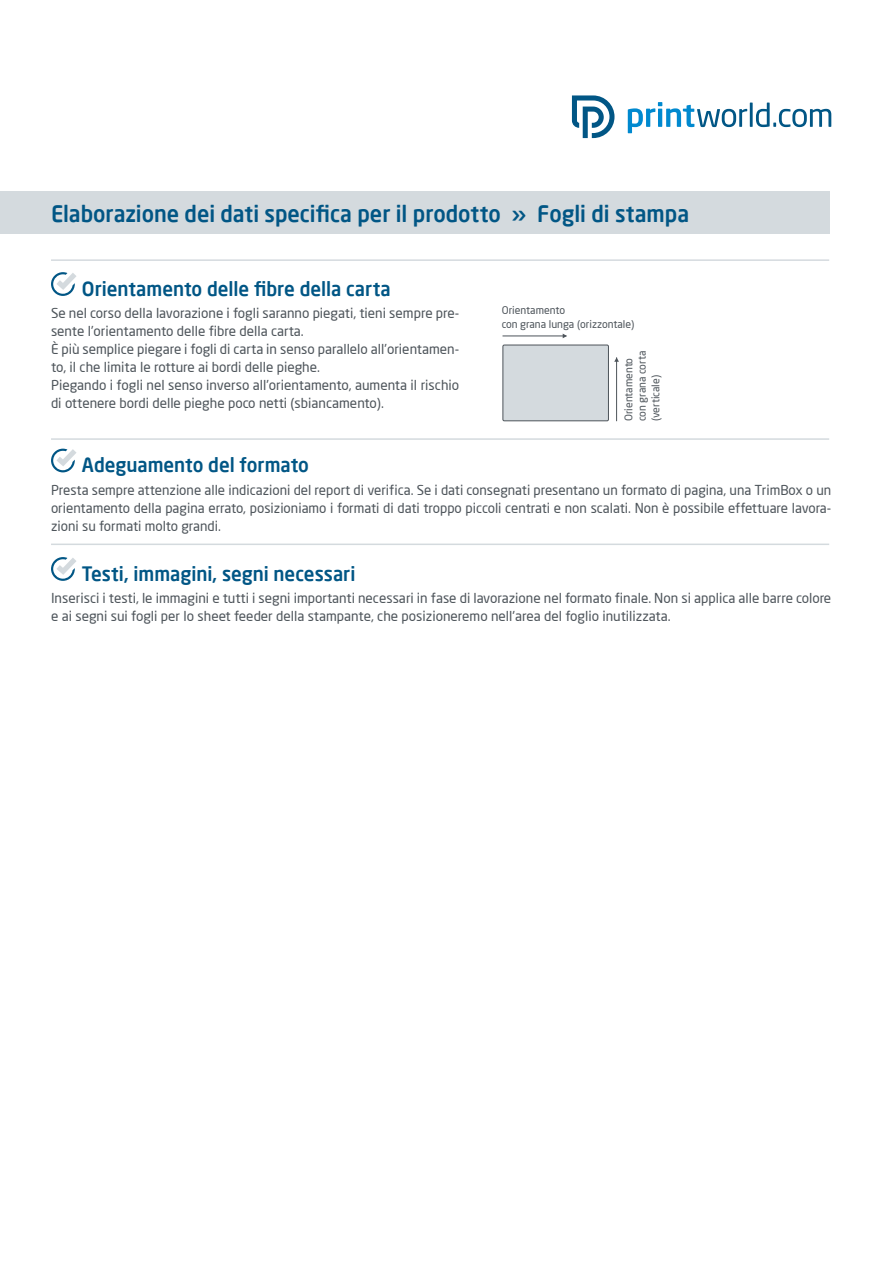
<style>
.page{position:relative;width:893px;height:1263px;background:#fff}
.page>*{position:absolute;margin:0;border:0;box-sizing:border-box;transform-origin:0 0}
.t1{font:500 22.5px "Neo Sans Pro";color:#015685;scale:.96 1}
.t2{font:500 19.5px "Neo Sans Pro";color:#015685;scale:.96 1}
.t3{font:13.5px/18px "Neo Sans Pro";color:#4d545a}
.t4{font:10.5px/13.5px "Neo Sans Pro";color:#4d545a}
</style>
<div class="page">
<div style="left:0;top:191px;width:829px;height:43px;background:#d4dade"></div>
<svg style="left:628px;top:102px;width:203px;height:31px"></svg>
<svg style="left:572px;top:96px;width:42px;height:42px"></svg>
<div style="left:503px;top:345px;width:105px;height:76px;background:#d4dade"></div>
<div style="left:502px;top:345px;width:107px;height:76px;border:1px solid #4d545a"></div>
<svg style="left:51px;top:272px;width:25px;height:24px"></svg>
<svg style="left:51px;top:449px;width:26px;height:23px"></svg>
<svg style="left:51px;top:557px;width:25px;height:24px"></svg>
<hr style="left:51px;top:259px;width:778px;height:2px;background:#d4dade">
<hr style="left:51px;top:438px;width:778px;height:2px;background:#d4dade">
<hr style="left:502px;top:336px;width:64px;height:1px;background:#4d545a">
<hr style="left:616px;top:357px;width:1px;height:64px;background:#4d545a">
<svg style="left:614px;top:357px;width:5px;height:5px"></svg>
<hr style="left:51px;top:544px;width:778px;height:1px;background:#d4dade">
<h1 class="t1" style="left:51px;top:200px;width:666px">Elaborazione dei dati specifica per il prodotto » Fogli di stampa</h1>
<h2 class="t2" style="left:82px;top:276px;width:323px">Orientamento delle fibre della carta</h2>
<p class="t3" style="left:51px;top:304px;width:410px">Se nel corso della lavorazione i fogli saranno piegati, tieni sempre pre&shy;sente l’orientamento delle fibre della carta.<br>È più semplice piegare i fogli di carta in senso parallelo all’orientamen&shy;to, il che limita le rotture ai bordi delle pieghe.<br>Piegando i fogli nel senso inverso all’orientamento, aumenta il rischio di ottenere bordi delle pieghe poco netti (sbiancamento).</p>
<p class="t4" style="left:502px;top:303px;width:134px">Orientamento<br>con grana lunga (orizzontale)</p>
<p class="t4" style="left:622px;top:421px;width:72px;rotate:-90deg">Orientamento con grana corta (verticale)</p>
<h2 class="t2" style="left:82px;top:453px;width:238px">Adeguamento del formato</h2>
<p class="t3" style="left:51px;top:480px;width:782px;text-align:justify">Presta sempre attenzione alle indicazioni del report di verifica. Se i dati consegnati presentano un formato di pagina, una TrimBox o un orientamento della pagina errato, posizioniamo i formati di dati troppo piccoli centrati e non scalati. Non è possibile effettuare lavora&shy;zioni su formati molto grandi.</p>
<h2 class="t2" style="left:82px;top:561px;width:286px">Testi, immagini, segni necessari</h2>
<p class="t3" style="left:51px;top:589px;width:782px">Inserisci i testi, le immagini e tutti i segni importanti necessari in fase di lavorazione nel formato finale. Non si applica alle barre colore e ai segni sui fogli per lo sheet feeder della stampante, che posizioneremo nell'area del foglio inutilizzata.</p>
</div>
